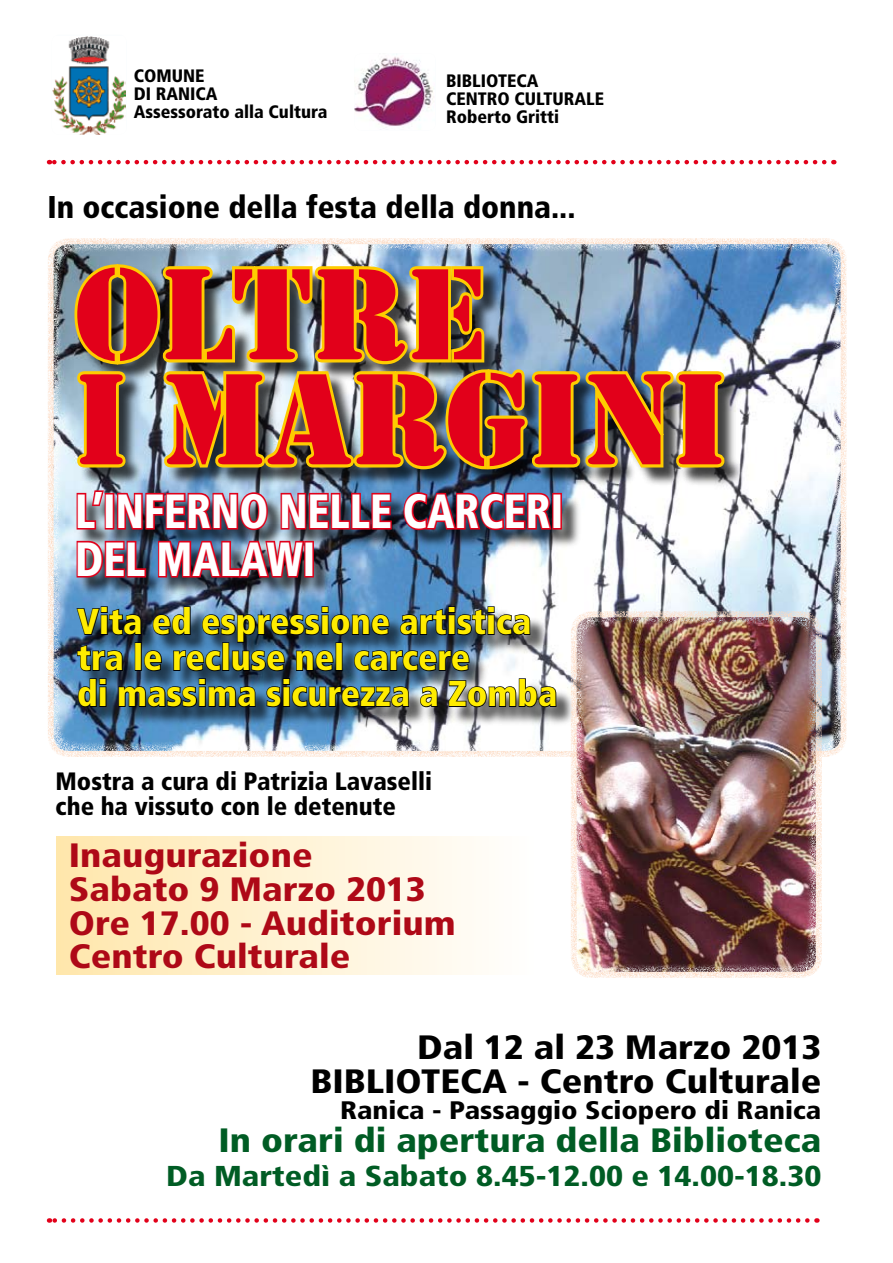
<style>
.page{position:relative;width:893px;height:1263px;background:#fff}
.page>*{position:absolute;margin:0;border:0;box-sizing:border-box;transform-origin:0 0}
.t1{font:135px/105px "Stencil";color:#e2001a}
.t2{font:900 condensed 48px/48px "Frutiger LT Std";color:#fff;scale:.88 1}
.t3{font:900 condensed 36px/36px "Frutiger LT Std";color:#ffec00}
.t4{font:900 condensed 33.75px/33.8px "Frutiger LT Std";color:#ae0917;scale:1.14 1}
.t5{font:900 condensed 33.75px/33.8px "Frutiger LT Std";color:#000;text-align:right;scale:1.14 1}
.t6{font:900 condensed 33.75px "Frutiger LT Std";color:#005c24;scale:1.14 1}
.t7{font:900 condensed 31.5px "Frutiger LT Std";color:#000}
.t8{font:900 condensed 28.8px "Frutiger LT Std";color:#005c24;scale:1.14 1}
.t9{font:900 condensed 25.35px "Frutiger LT Std";color:#000;scale:1.14 1}
.t10{font:900 condensed 25.05px/25px "Frutiger LT Std";color:#000}
.t11{font:900 condensed 18px/18px "Frutiger LT Std";color:#000}
</style>
<div class="page">
<div style="left:56px;top:836px;width:480px;height:139px;background:linear-gradient(to right,#ffe7ac,#fff)"></div>
<img style="left:51px;top:241px;width:793px;height:513px;border-radius:18px">
<div style="left:48px;top:238px;width:799px;height:519px;border:6px solid #fcdbc4;border-radius:18px"></div>
<div style="left:75px;top:265px;width:669px;height:224px;background:#000;opacity:.75"></div>
<img style="left:71px;top:261px;width:658px;height:212px">
<div style="left:77px;top:491px;width:505px;height:107px;background:#000;opacity:.75"></div>
<svg style="left:75px;top:489px;width:31px;height:42px"></svg>
<div style="left:105px;top:493px;width:10px;height:36px;border:3px solid #e0001a"></div>
<img style="left:116px;top:491px;width:153px;height:41px">
<img style="left:279px;top:491px;width:114px;height:40px">
<img style="left:402px;top:491px;width:151px;height:41px">
<div style="left:552px;top:493px;width:10px;height:36px;border:3px solid #e0001a"></div>
<img style="left:75px;top:539px;width:73px;height:40px">
<img style="left:157px;top:539px;width:149px;height:41px">
<div style="left:304px;top:541px;width:10px;height:36px;border:3px solid #e0001a"></div>
<div style="left:78px;top:607px;width:499px;height:120px;background:#000;opacity:.75"></div>
<img style="left:76px;top:605px;width:481px;height:103px">
<img style="left:574px;top:614px;width:245px;height:361px;border-radius:18px">
<div style="left:571px;top:611px;width:251px;height:367px;border:6px solid #fcdbc4;border-radius:18px"></div>
<div style="left:52px;top:35px;width:75px;height:100px;background:#fbfdfe;border-radius:8px"></div>
<img style="left:53px;top:37px;width:72px;height:98px">
<div style="left:354px;top:53px;width:82px;height:78px;background:#fbfdfe;border-radius:8px"></div>
<img style="left:354px;top:53px;width:81px;height:76px;border-radius:8px">
<svg style="left:49px;top:1218px;width:758px;height:5px"></svg>
<svg style="left:49px;top:160px;width:775px;height:4px"></svg>
<p class="t11" style="left:134px;top:67px;width:195px">COMUNE<br>DI RANICA<br>Assessorato alla Cultura</p>
<p class="t11" style="left:446px;top:71px;width:160px">BIBLIOTECA<br>CENTRO CULTURALE<br>Roberto Gritti</p>
<h3 class="t7" style="left:48px;top:188px;width:530px">In occasione della festa della donna...</h3>
<h1 class="t1" style="left:75px;top:264px;width:654px">OLTRE<br>I MARGINI</h1>
<h2 class="t2" style="left:75px;top:487px;width:556px">L’INFERNO NELLE CARCERI<br>DEL MALAWI</h2>
<h3 class="t3" style="left:77px;top:603px;width:482px">Vita ed espressione artistica tra le recluse nel carcere<br>di massima sicurezza a Zomba</h3>
<h3 class="t10" style="left:56px;top:769px;width:378px">Mostra a cura di Patrizia Lavaselli che ha vissuto con le detenute</h3>
<h3 class="t4" style="left:69px;top:838px;width:341px">Inaugurazione<br>Sabato 9 Marzo 2013<br>Ore 17.00 - Auditorium<br>Centro Culturale</h3>
<h3 class="t5" style="left:310px;top:1031px;width:450px">Dal 12 al 23 Marzo 2013<br>BIBLIOTECA - Centro Culturale</h3>
<h3 class="t9" style="left:340px;top:1094px;width:424px">Ranica - Passaggio Sciopero di Ranica</h3>
<h3 class="t6" style="left:219px;top:1120px;width:530px">In orari di apertura della Biblioteca</h3>
<h3 class="t8" style="left:166px;top:1159px;width:576px">Da Martedì a Sabato 8.45-12.00 e 14.00-18.30</h3>
</div>
